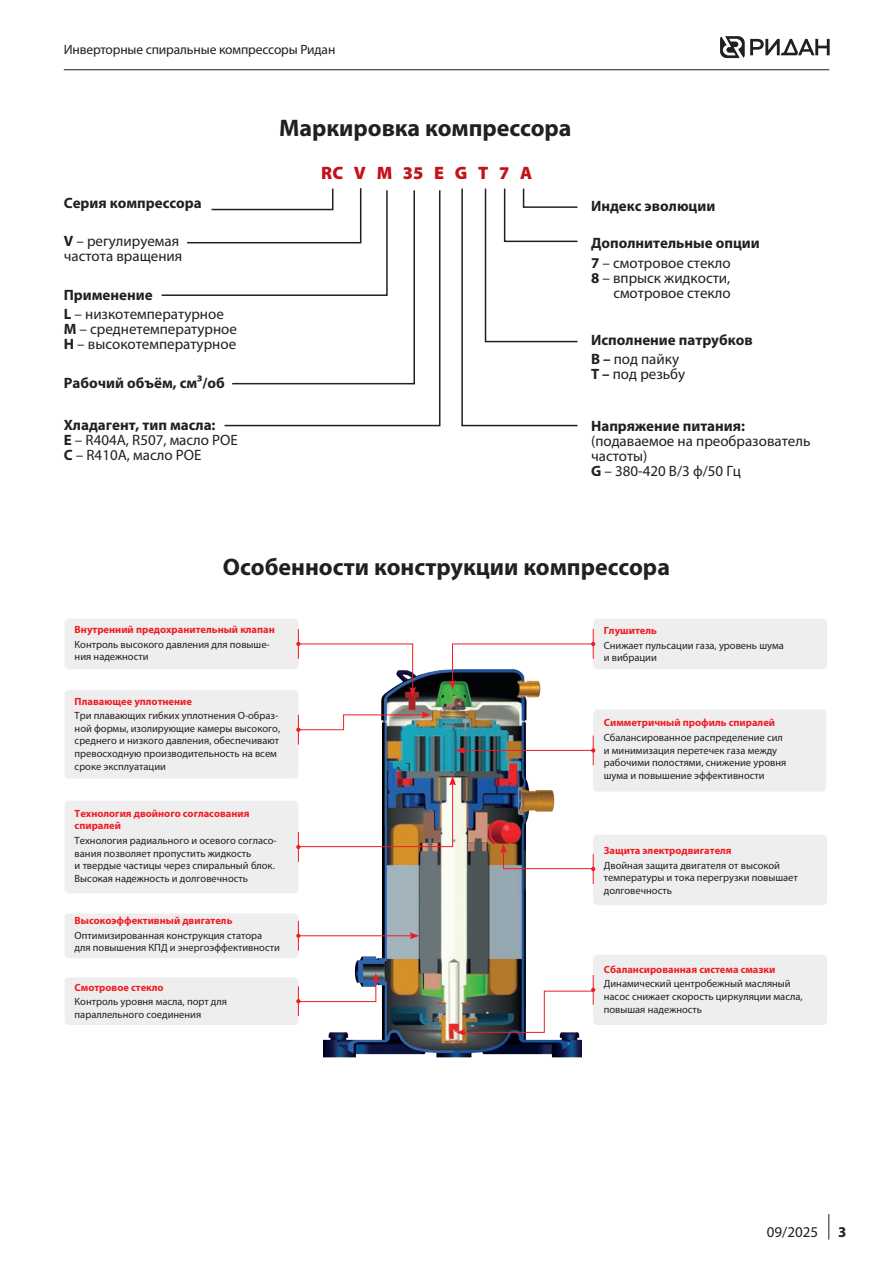
<style>
.page{position:relative;width:893px;height:1263px;background:#fff}
.page>*{position:absolute;margin:0;border:0;box-sizing:border-box;transform-origin:0 0}
.t1{font:700 24px "Myriad Pro";color:#231f20}
.t2{font:900 18px "Myriad Pro";color:#c4121a}
.t3{font:15px/15px "Myriad Pro";color:#231f20}
.t4{font:700 15px/19.2px "Myriad Pro";color:#231f20}
.t5{font:13.5px "Myriad Pro";letter-spacing:-.01em;color:#231f20}
.t6{font:10.5px/12.6px "Myriad Pro";color:#231f20}
.t7{font:700 10.5px/12.6px "Myriad Pro";color:#ee1d23}
.s1{font-weight:700}
.s2{font-weight:400}
</style>
<div class="page">
<hr style="left:64px;top:69px;width:765px;height:1px;background:#231f20">
<svg style="left:828px;top:1214px;width:1px;height:25px"></svg>
<svg style="left:720px;top:36px;width:110px;height:22px"></svg>
<img style="left:323px;top:669px;width:259px;height:389px">
<div style="left:65px;top:619px;width:233px;height:50px;background:#eeeeef;border-radius:4px"></div>
<div style="left:593px;top:619px;width:234px;height:50px;background:#eeeeef;border-radius:4px"></div>
<div style="left:593px;top:709px;width:233px;height:83px;background:#eeeeef;border-radius:4px"></div>
<div style="left:593px;top:835px;width:234px;height:70px;background:#eeeeef;border-radius:4px"></div>
<div style="left:593px;top:955px;width:234px;height:70px;background:#eeeeef;border-radius:4px"></div>
<div style="left:65px;top:690px;width:233px;height:88px;background:#eeeeef;border-radius:4px"></div>
<div style="left:65px;top:801px;width:233px;height:92px;background:#eeeeef;border-radius:4px"></div>
<div style="left:65px;top:913px;width:233px;height:45px;background:#eeeeef;border-radius:4px"></div>
<div style="left:65px;top:977px;width:233px;height:48px;background:#eeeeef;border-radius:4px"></div>
<hr style="left:298px;top:629px;width:1px;height:30px;background:#ee1d23">
<hr style="left:298px;top:715px;width:1px;height:30px;background:#ee1d23">
<hr style="left:593px;top:629px;width:1px;height:30px;background:#ee1d23">
<hr style="left:593px;top:735px;width:1px;height:30px;background:#ee1d23">
<hr style="left:593px;top:854px;width:1px;height:30px;background:#ee1d23">
<hr style="left:593px;top:975px;width:1px;height:30px;background:#ee1d23">
<hr style="left:298px;top:832px;width:1px;height:30px;background:#ee1d23">
<hr style="left:298px;top:921px;width:1px;height:30px;background:#ee1d23">
<svg style="left:296px;top:934px;width:5px;height:4px"></svg>
<hr style="left:298px;top:986px;width:1px;height:30px;background:#ee1d23">
<svg style="left:296px;top:642px;width:120px;height:54px"></svg>
<svg style="left:296px;top:776px;width:160px;height:73px"></svg>
<hr style="left:298px;top:935px;width:114px;height:1px;background:#ee1d23">
<svg style="left:410px;top:932px;width:9px;height:7px"></svg>
<svg style="left:449px;top:642px;width:146px;height:48px"></svg>
<hr style="left:462px;top:750px;width:131px;height:1px;background:#ee1d23">
<svg style="left:455px;top:747px;width:10px;height:7px"></svg>
<svg style="left:500px;top:843px;width:95px;height:28px"></svg>
<img style="left:456px;top:988px;width:139px;height:48px">
<svg style="left:296px;top:973px;width:83px;height:30px"></svg>
<svg style="left:296px;top:711px;width:135px;height:21px"></svg>
<svg style="left:461px;top:188px;width:117px;height:239px"></svg>
<svg style="left:161px;top:188px;width:201px;height:108px"></svg>
<svg style="left:223px;top:189px;width:218px;height:238px"></svg>
<p class="t5" style="left:64px;top:41px;width:273px">Инверторные спиральные компрессоры Ридан</p>
<h3 class="t4" style="left:64px;top:193px;width:140px">Серия компрессора</h3>
<h3 class="t3" style="left:64px;top:233px;width:120px"><span class="s1">V</span> – регулируемая частота вращения</h3>
<h3 class="t3" style="left:64px;top:285px;width:162px;line-height:19.2px"><span class="s1">Применение<br>L</span> – низкотемпературное</h3>
<h3 class="t3" style="left:64px;top:321px;width:175px"><span class="s1">M</span> – среднетемпературное<br><span class="s1">H</span> – высокотемпературное</h3>
<h3 class="t4" style="left:64px;top:373px;width:162px">Рабочий объём, см3/об</h3>
<h3 class="t3" style="left:64px;top:417px;width:176px"><span class="s1">Хладагент, тип масла:<br>E</span> – R404A, R507, масло POE<br><span class="s1">С</span> – R410A, масло POE</h3>
<h1 class="t1" style="left:279px;top:112px;width:294px">Маркировка компрессора</h1>
<h2 class="t2" style="left:321px;top:161px;width:212px">RC V M 35 E G T 7 A</h2>
<h3 class="t4" style="left:591px;top:196px;width:126px">Индекс эволюции</h3>
<h3 class="t4" style="left:591px;top:233px;width:170px">Дополнительные опции<br>7 <span class="s2">– смотровое стекло</span></h3>
<h3 class="t3" style="left:591px;top:270px;width:141px;text-align:right"><span class="s1">8</span> – впрыск жидкости, смотровое стекло</h3>
<h3 class="t4" style="left:591px;top:330px;width:163px">Исполнение патрубков<br>B – <span class="s2">под пайку</span></h3>
<h3 class="t3" style="left:591px;top:367px;width:96px"><span class="s1">Т –</span> под резьбу</h3>
<h3 class="t4" style="left:591px;top:416px;width:155px">Напряжение питания:</h3>
<h3 class="t3" style="left:591px;top:433px;width:221px">(подаваемое на преобразователь частоты)<br><span class="s1">G</span> – 380-420 В/3 ф/50 Гц</h3>
<h1 class="t1" style="left:223px;top:551px;width:449px">Особенности конструкции компрессора</h1>
<p class="t7" style="left:75px;top:623px;width:202px">Внутренний предохранительный клапан</p>
<p class="t6" style="left:75px;top:638px;width:197px">Контроль высокого давления для повыше&shy;ния надежности</p>
<p class="t7" style="left:75px;top:694px;width:119px">Плавающее уплотнение</p>
<p class="t6" style="left:75px;top:709px;width:207px">Три плавающих гибких уплотнения O-образ&shy;ной формы, изолирующие камеры высокого, среднего и низкого давления, обеспечивают превосходную производительность на всем сроке эксплуатации</p>
<p class="t7" style="left:75px;top:806px;width:176px">Технология двойного согласования спиралей</p>
<p class="t6" style="left:75px;top:834px;width:204px">Технология радиального и осевого согласо&shy;вания позволяет пропустить жидкость<br>и твердые частицы через спиральный блок.<br>Высокая надежность и долговечность</p>
<p class="t7" style="left:75px;top:914px;width:159px">Высокоэффективный двигатель</p>
<p class="t6" style="left:75px;top:929px;width:207px">Оптимизированная конструкция статора для повышения КПД и энергоэффективности</p>
<p class="t7" style="left:75px;top:980px;width:91px">Смотровое стекло</p>
<p class="t6" style="left:75px;top:995px;width:154px">Контроль уровня масла, порт для параллельного соединения</p>
<p class="t7" style="left:604px;top:624px;width:55px">Глушитель</p>
<p class="t6" style="left:604px;top:639px;width:182px">Снижает пульсации газа, уровень шума и вибрации</p>
<p class="t7" style="left:604px;top:716px;width:173px">Симметричный профиль спиралей</p>
<p class="t6" style="left:604px;top:731px;width:184px">Сбалансированное распределение сил и минимизация перетечек газа между рабочими полостями, снижение уровня шума и повышение эффективности</p>
<p class="t7" style="left:604px;top:844px;width:129px">Защита электродвигателя</p>
<p class="t6" style="left:604px;top:858px;width:195px">Двойная защита двигателя от высокой температуры и тока перегрузки повышает долговечность</p>
<p class="t7" style="left:604px;top:962px;width:173px">Сбалансированная система смазки</p>
<p class="t6" style="left:604px;top:977px;width:200px">Динамический центробежный масляный насос снижает скорость циркуляции масла, повышая надежность</p>
<h3 class="t3" style="left:767px;top:1224px;width:53px">09/2025</h3>
<h3 class="t4" style="left:838px;top:1222px;width:10px">3</h3>
</div>
